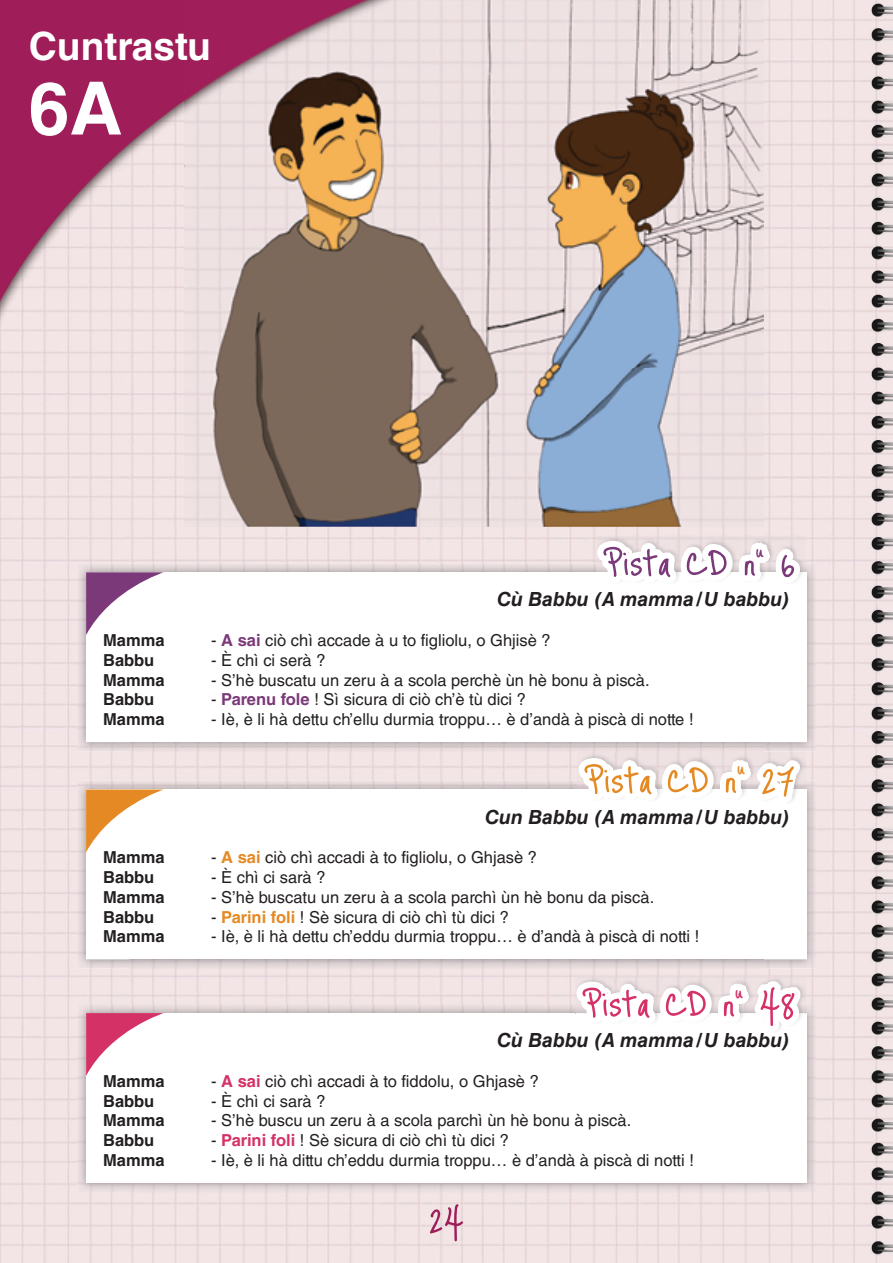
<style>
.page{position:relative;width:893px;height:1263px;background:#fff}
.page>*{position:absolute;margin:0;border:0;box-sizing:border-box;transform-origin:0 0}
.t1{font:700 73.5px "Helvetica LT Std";color:#fff}
.t2{font:54.9px "Just Me Again Down Here";color:#d43266}
.t3{font:54.9px "Just Me Again Down Here";color:#e48923}
.t4{font:54.9px "Just Me Again Down Here";color:#7b3979}
.t5{font:52.5px "Just Me Again Down Here";color:#9e1e59}
.t6{font:700 39px "Helvetica LT Std";color:#fff}
.t7{font:italic 700 19.5px "Helvetica LT Std";color:#231f20}
.t8{font:16.5px "Helvetica LT Std";color:#231f20}
.t9{font:700 16.5px "Helvetica LT Std";color:#231f20}
.s1{font-weight:700;color:#7b3979}
.s2{font-weight:700;color:#e48923}
.s3{font-weight:700;color:#d43266}
</style>
<div class="page">
<img style="left:0;top:0;width:893px;height:1263px">
<img style="left:184px;top:0;width:580px;height:526px">
<img style="left:77px;top:563px;width:514px;height:47px">
<img style="left:764px;top:563px;width:52px;height:188px">
<img style="left:77px;top:610px;width:52px;height:141px">
<img style="left:129px;top:742px;width:635px;height:9px">
<div style="left:86px;top:572px;width:721px;height:170px;background:#fff"></div>
<img style="left:77px;top:780px;width:495px;height:47px">
<img style="left:764px;top:780px;width:52px;height:188px">
<img style="left:77px;top:827px;width:52px;height:141px">
<img style="left:129px;top:959px;width:635px;height:9px">
<div style="left:86px;top:789px;width:721px;height:170px;background:#fff"></div>
<img style="left:77px;top:1004px;width:493px;height:46px">
<img style="left:764px;top:1004px;width:52px;height:188px">
<img style="left:77px;top:1050px;width:52px;height:142px">
<img style="left:129px;top:1183px;width:635px;height:9px">
<div style="left:86px;top:1013px;width:721px;height:170px;background:#fff"></div>
<svg style="left:86px;top:1013px;width:78px;height:63px"></svg>
<svg style="left:570px;top:968px;width:236px;height:64px"></svg>
<svg style="left:86px;top:789px;width:78px;height:63px"></svg>
<svg style="left:86px;top:572px;width:78px;height:63px"></svg>
<svg style="left:591px;top:527px;width:215px;height:56px"></svg>
<svg style="left:572px;top:744px;width:237px;height:66px"></svg>
<h3 class="t6" style="left:29px;top:22px;width:184px">Cuntrastu</h3>
<h1 class="t1" style="left:29px;top:64px;width:95px">6A</h1>
<h2 class="t4" style="left:604px;top:534px;width:193px">Pista CD n<sup>u</sup> 6</h2>
<p class="t7" style="left:497px;top:587px;width:294px">Cù Babbu (A mamma / U babbu)</p>
<p class="t9" style="left:103px;top:630px;width:63px">Mamma</p>
<p class="t8" style="left:211px;top:630px;width:341px">- <span class="s1">A sai</span> ciò chì accade à u to figliolu, o Ghjisè ?</p>
<p class="t9" style="left:103px;top:650px;width:53px">Babbu</p>
<p class="t8" style="left:211px;top:650px;width:116px">- È chì ci serà ?</p>
<p class="t9" style="left:103px;top:670px;width:63px">Mamma</p>
<p class="t8" style="left:211px;top:670px;width:440px">- S’hè buscatu un zeru à a scola perchè ùn hè bonu à piscà.</p>
<p class="t9" style="left:103px;top:689px;width:53px">Babbu</p>
<p class="t8" style="left:211px;top:690px;width:316px">- <span class="s1">Parenu fole</span> ! Sì sicura di ciò ch’è tù dici ?</p>
<p class="t9" style="left:103px;top:709px;width:63px">Mamma</p>
<p class="t8" style="left:211px;top:710px;width:484px">- Iè, è li hà dettu ch’ellu durmia troppu… è d’andà à piscà di notte !</p>
<h2 class="t3" style="left:585px;top:752px;width:212px">Pista CD n<sup>u</sup> 27</h2>
<p class="t7" style="left:485px;top:805px;width:306px">Cun Babbu (A mamma / U babbu)</p>
<p class="t9" style="left:103px;top:847px;width:63px">Mamma</p>
<p class="t8" style="left:211px;top:848px;width:327px">- <span class="s2">A sai</span> ciò chì accadi à to figliolu, o Ghjasè ?</p>
<p class="t9" style="left:103px;top:867px;width:53px">Babbu</p>
<p class="t8" style="left:211px;top:867px;width:116px">- È chì ci sarà ?</p>
<p class="t9" style="left:103px;top:887px;width:63px">Mamma</p>
<p class="t8" style="left:211px;top:887px;width:445px">- S’hè buscatu un zeru à a scola parchì ùn hè bonu da piscà.</p>
<p class="t9" style="left:103px;top:907px;width:53px">Babbu</p>
<p class="t8" style="left:211px;top:907px;width:299px">- <span class="s2">Parini foli</span> ! Sè sicura di ciò chì tù dici ?</p>
<p class="t9" style="left:103px;top:926px;width:63px">Mamma</p>
<p class="t8" style="left:211px;top:927px;width:490px">- Iè, è li hà dettu ch’eddu durmia troppu… è d’andà à piscà di notti !</p>
<h2 class="t2" style="left:583px;top:975px;width:214px">Pista CD n<sup>u</sup> 48</h2>
<p class="t7" style="left:497px;top:1028px;width:294px">Cù Babbu (A mamma / U babbu)</p>
<p class="t9" style="left:103px;top:1071px;width:63px">Mamma</p>
<p class="t8" style="left:211px;top:1071px;width:329px">- <span class="s3">A sai</span> ciò chì accadi à to fiddolu, o Ghjasè ?</p>
<p class="t9" style="left:103px;top:1090px;width:53px">Babbu</p>
<p class="t8" style="left:211px;top:1091px;width:116px">- È chì ci sarà ?</p>
<p class="t9" style="left:103px;top:1110px;width:63px">Mamma</p>
<p class="t8" style="left:211px;top:1111px;width:422px">- S’hè buscu un zeru à a scola parchì ùn hè bonu à piscà.</p>
<p class="t9" style="left:103px;top:1130px;width:53px">Babbu</p>
<p class="t8" style="left:211px;top:1131px;width:299px">- <span class="s3">Parini foli</span> ! Sè sicura di ciò chì tù dici ?</p>
<p class="t9" style="left:103px;top:1150px;width:63px">Mamma</p>
<p class="t8" style="left:211px;top:1150px;width:484px">- Iè, è li hà dittu ch’eddu durmia troppu… è d’andà à piscà di notti !</p>
<h3 class="t5" style="left:429px;top:1193px;width:37px">24</h3>
</div>
